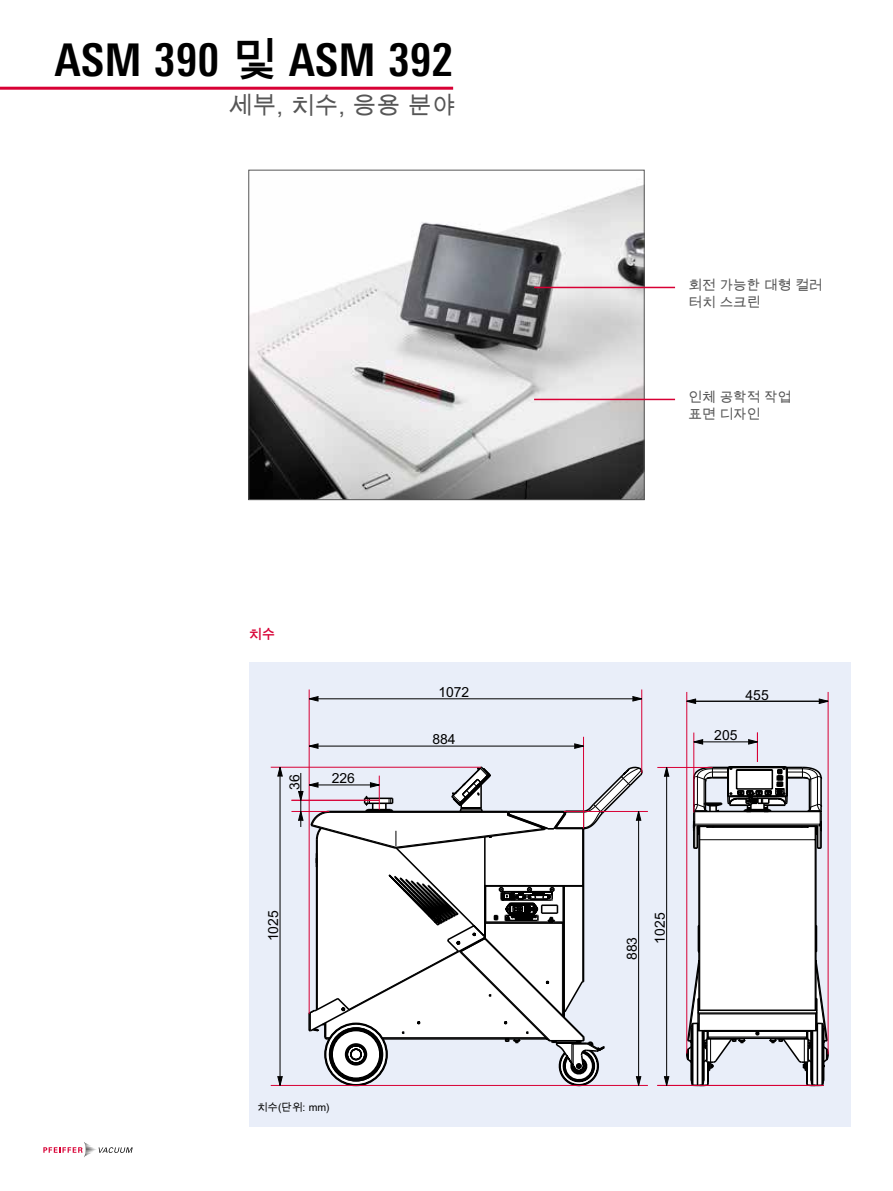
<style>
.page{position:relative;width:893px;height:1191px;background:#fff}
.page>*{position:absolute;margin:0;border:0;box-sizing:border-box;transform-origin:0 0}
.t1{font:700 condensed 45px "Univers Next Pro";letter-spacing:.01em;color:#000}
.t2{font:24px "Arial Unicode MS";color:#565656}
.t3{font:13.95px/27.8px "Arial";color:#000}
.t4{font:13.5px/16.5px "Arial Unicode MS";color:#565656}
.t5{font:700 13.5px "Arial Unicode MS";color:#d80035}
.t6{font:10.5px "Arial Unicode MS";color:#000}
.s1{font-family:"Arial Unicode MS";font-stretch:normal}
</style>
<div class="page">
<svg style="left:43px;top:1142px;width:90px;height:15px"></svg>
<hr style="left:0;top:87px;width:453px;height:3px;background:#d80035">
<div style="left:249px;top:662px;width:601px;height:464px;background:#e9eef9"></div>
<svg style="left:309px;top:766px;width:519px;height:319px"></svg>
<svg style="left:308px;top:766px;width:514px;height:283px"></svg>
<svg style="left:316px;top:768px;width:506px;height:247px"></svg>
<hr style="left:309px;top:689px;width:1px;height:325px;background:#d80035">
<hr style="left:271px;top:1085px;width:377px;height:1px;background:#d80035">
<hr style="left:379px;top:775px;width:1px;height:34px;background:#d80035">
<hr style="left:583px;top:737px;width:1px;height:91px;background:#d80035">
<hr style="left:291px;top:811px;width:38px;height:1px;background:#d80035">
<hr style="left:564px;top:811px;width:84px;height:1px;background:#d80035">
<hr style="left:291px;top:800px;width:88px;height:1px;background:#d80035">
<hr style="left:641px;top:689px;width:1px;height:84px;background:#d80035">
<hr style="left:271px;top:767px;width:210px;height:1px;background:#d80035">
<hr style="left:657px;top:1085px;width:167px;height:1px;background:#d80035">
<hr style="left:686px;top:692px;width:1px;height:361px;background:#d80035">
<hr style="left:693px;top:732px;width:1px;height:80px;background:#d80035">
<hr style="left:757px;top:732px;width:1px;height:30px;background:#d80035">
<hr style="left:828px;top:692px;width:1px;height:362px;background:#d80035">
<hr style="left:657px;top:767px;width:55px;height:1px;background:#d80035">
<svg style="left:686px;top:698px;width:11px;height:6px"></svg>
<svg style="left:818px;top:698px;width:11px;height:6px"></svg>
<svg style="left:277px;top:1075px;width:6px;height:11px"></svg>
<svg style="left:277px;top:766px;width:6px;height:11px"></svg>
<svg style="left:663px;top:766px;width:7px;height:11px"></svg>
<svg style="left:663px;top:1075px;width:7px;height:11px"></svg>
<svg style="left:635px;top:808px;width:7px;height:13px"></svg>
<svg style="left:635px;top:1075px;width:7px;height:11px"></svg>
<svg style="left:308px;top:695px;width:11px;height:7px"></svg>
<svg style="left:631px;top:695px;width:12px;height:7px"></svg>
<svg style="left:308px;top:743px;width:11px;height:6px"></svg>
<svg style="left:573px;top:743px;width:11px;height:6px"></svg>
<svg style="left:297px;top:781px;width:22px;height:40px"></svg>
<svg style="left:369px;top:781px;width:13px;height:7px"></svg>
<svg style="left:693px;top:738px;width:11px;height:7px"></svg>
<svg style="left:747px;top:738px;width:11px;height:7px"></svg>
<hr style="left:280px;top:767px;width:1px;height:318px;background:#000">
<hr style="left:300px;top:773px;width:1px;height:54px;background:#000">
<hr style="left:309px;top:784px;width:70px;height:1px;background:#000">
<hr style="left:638px;top:811px;width:1px;height:274px;background:#000">
<hr style="left:309px;top:745px;width:274px;height:1px;background:#000">
<hr style="left:309px;top:698px;width:333px;height:1px;background:#000">
<hr style="left:666px;top:767px;width:1px;height:318px;background:#000">
<hr style="left:694px;top:741px;width:63px;height:1px;background:#000">
<hr style="left:687px;top:701px;width:141px;height:1px;background:#000">
<img style="left:250px;top:185px;width:393px;height:313px">
<div style="left:248px;top:170px;width:397px;height:330px;border:1px solid #565656"></div>
<hr style="left:534px;top:287px;width:141px;height:1px;background:#d80035">
<hr style="left:534px;top:399px;width:141px;height:1px;background:#d80035">
<h1 class="t1" style="left:55px;top:34px;width:400px">ASM 390 <span class="s1">및</span> ASM 392</h1>
<h2 class="t2" style="left:228px;top:89px;width:229px">세부, 치수, 응용 분야</h2>
<p class="t4" style="left:688px;top:277px;width:135px">회전 가능한 대형 컬러 터치 스크린</p>
<p class="t4" style="left:688px;top:389px;width:104px">인체 공학적 작업 표면 디자인</p>
<p class="t5" style="left:248px;top:624px;width:28px">치수</p>
<p class="t3" style="left:281px;top:789px;width:17px;rotate:-90deg">36</p>
<p class="t3" style="left:332px;top:764px;width:25px">226</p>
<p class="t3" style="left:438px;top:678px;width:32px">1072</p>
<p class="t3" style="left:432px;top:725px;width:25px">884</p>
<p class="t3" style="left:259px;top:941px;width:32px;rotate:-90deg">1025</p>
<p class="t3" style="left:618px;top:943px;width:32px;text-indent:-16px;rotate:-90deg">883<br>1025</p>
<p class="t3" style="left:745px;top:681px;width:25px">455</p>
<p class="t3" style="left:714px;top:721px;width:25px">205</p>
<p class="t6" style="left:257px;top:1099px;width:74px">치수(단위: mm)</p>
</div>
